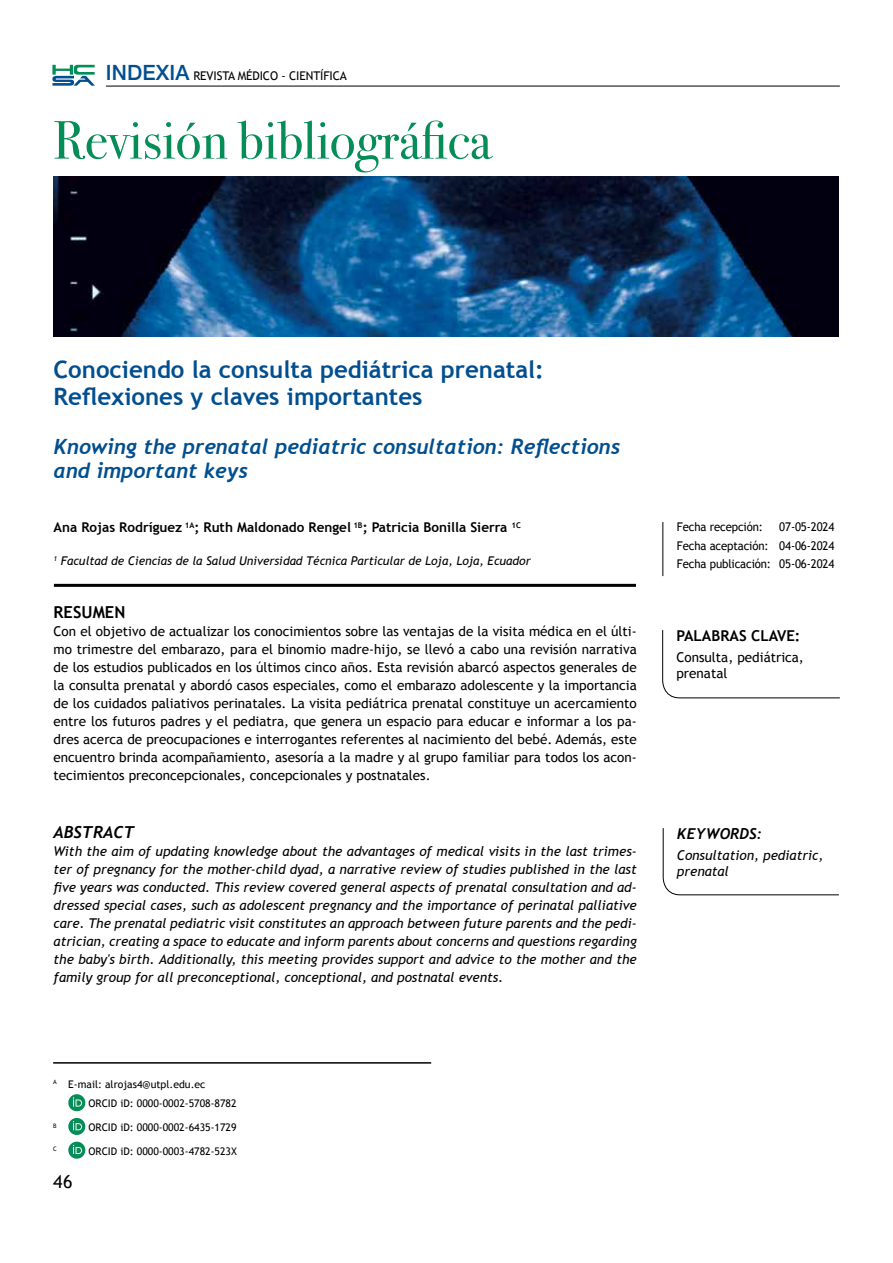
<style>
.page{position:relative;width:893px;height:1263px;background:#fff}
.page>*{position:absolute;margin:0;border:0;box-sizing:border-box;transform-origin:0 0}
.t1{font:54px "Bodoni Svty Two ITCTT";color:#058d57}
.t2{font:700 24px/27px "Trebuchet MS";color:#024f90}
.t3{font:italic 700 21px/24px "Trebuchet";color:#024f90}
.t4{font:18px "Trebuchet MS";color:#000}
.t5{font:italic 700 16.5px "Trebuchet";color:#000}
.t6{font:700 16.5px "Trebuchet MS";color:#000}
.t7{font:700 15px "Trebuchet MS";color:#000}
.t8{font:italic 700 15px "Trebuchet";color:#000}
.t9{font:13.5px/18px "Trebuchet MS";color:#000;text-align:justify}
.t10{font:italic 13.5px/18px "Trebuchet MS";color:#000;text-align:justify}
.t11{font:700 13.5px "Trebuchet MS";color:#000}
.t12{font:12px/18.6px "Trebuchet MS";letter-spacing:-.01em;color:#000;text-align:justify;scale:.95 1}
.t13{font:italic 12px "Trebuchet MS";color:#000}
.t14{font:12px "Trebuchet MS";letter-spacing:-.01em;color:#000}
.t15{font:10.5px/19.5px "Trebuchet MS";color:#000}
.t16{font:6.15px "Trebuchet MS";color:#000}
.s1{font-family:"Helvetica Neue";font-weight:500;font-size:21px;color:#024f90}
</style>
<div class="page">
<hr style="left:106px;top:86px;width:734px;height:1px;background:#000">
<svg style="left:52px;top:65px;width:43px;height:21px"></svg>
<img style="left:54px;top:176px;width:785px;height:161px">
<hr style="left:54px;top:584px;width:582px;height:3px;background:#000">
<hr style="left:53px;top:1062px;width:378px;height:2px;background:#000">
<hr style="left:662px;top:522px;width:1px;height:54px;background:#000">
<svg style="left:662px;top:630px;width:178px;height:69px"></svg>
<svg style="left:662px;top:828px;width:177px;height:67px"></svg>
<svg style="left:68px;top:1094px;width:17px;height:17px"></svg>
<svg style="left:68px;top:1118px;width:17px;height:17px"></svg>
<svg style="left:68px;top:1142px;width:17px;height:17px"></svg>
<p class="t14" style="left:106px;top:69px;width:243px"><span class="s1">INDEXIA</span> REVISTA MÉDICO - CIENTÍFICA</p>
<h1 class="t1" style="left:53px;top:108px;width:439px">Revisión bibliográfica</h1>
<h2 class="t2" style="left:54px;top:356px;width:492px">Conociendo la consulta pediátrica prenatal:<br>Reflexiones y claves importantes</h2>
<h3 class="t3" style="left:54px;top:435px;width:568px">Knowing the prenatal pediatric consultation: Reflections and important keys</h3>
<p class="t11" style="left:54px;top:520px;width:469px">Ana Rojas Rodríguez <sup>1A</sup>; Ruth Maldonado Rengel <sup>1B</sup>; Patricia Bonilla Sierra <sup>1C</sup></p>
<p class="t13" style="left:54px;top:554px;width:479px"><sup>1</sup> Facultad de Ciencias de la Salud Universidad Técnica Particular de Loja, Loja, Ecuador</p>
<p class="t6" style="left:54px;top:602px;width:73px">RESUMEN</p>
<p class="t9" style="left:54px;top:622px;width:585px">Con el objetivo de actualizar los conocimientos sobre las ventajas de la visita médica en el últi&shy;mo trimestre del embarazo, para el binomio madre-hijo, se llevó a cabo una revisión narrativa de los estudios publicados en los últimos cinco años. Esta revisión abarcó aspectos generales de la consulta prenatal y abordó casos especiales, como el embarazo adolescente y la importancia de los cuidados paliativos perinatales. La visita pediátrica prenatal constituye un acercamiento entre los futuros padres y el pediatra, que genera un espacio para educar e informar a los pa&shy;dres acerca de preocupaciones e interrogantes referentes al nacimiento del bebé. Además, este encuentro brinda acompañamiento, asesoría a la madre y al grupo familiar para todos los acon&shy;tecimientos preconcepcionales, concepcionales y postnatales.</p>
<p class="t5" style="left:54px;top:823px;width:83px">ABSTRACT</p>
<p class="t10" style="left:54px;top:842px;width:585px">With the aim of updating knowledge about the advantages of medical visits in the last trimes&shy;ter of pregnancy for the mother-child dyad, a narrative review of studies published in the last five years was conducted. This review covered general aspects of prenatal consultation and ad&shy;dressed special cases, such as adolescent pregnancy and the importance of perinatal palliative care. The prenatal pediatric visit constitutes an approach between future parents and the pedi&shy;atrician, creating a space to educate and inform parents about concerns and questions regarding the baby's birth. Additionally, this meeting provides support and advice to the mother and the family group for all preconceptional, conceptional, and postnatal events.</p>
<p class="t15" style="left:88px;top:1074px;width:150px;text-indent:-35px"><sup>A</sup> E-mail: alrojas4@utpl.edu.ec<br>ORCID iD: 0000-0002-5708-8782</p>
<p class="t16" style="left:53px;top:1122px;width:5px">B</p>
<p class="t15" style="left:88px;top:1117px;width:150px">ORCID iD: 0000-0002-6435-1729</p>
<p class="t16" style="left:53px;top:1145px;width:5px">C</p>
<p class="t15" style="left:88px;top:1141px;width:150px">ORCID iD: 0000-0003-4782-523X</p>
<h3 class="t4" style="left:53px;top:1171px;width:21px">46</h3>
<p class="t12" style="left:677px;top:517px;width:92px">Fecha recepción:</p>
<p class="t12" style="left:677px;top:517px;width:167px;text-indent:102px">07-05-2024<br>Fecha aceptación: 04-06-2024<br>Fecha publicación: 05-06-2024</p>
<p class="t7" style="left:676px;top:627px;width:125px">PALABRAS CLAVE:</p>
<p class="t9" style="left:676px;top:649px;width:129px;line-height:16.5px">Consulta, pediátrica, prenatal</p>
<p class="t8" style="left:677px;top:825px;width:87px">KEYWORDS:</p>
<p class="t10" style="left:677px;top:847px;width:148px;line-height:16.5px">Consultation, pediatric, prenatal</p>
</div>
